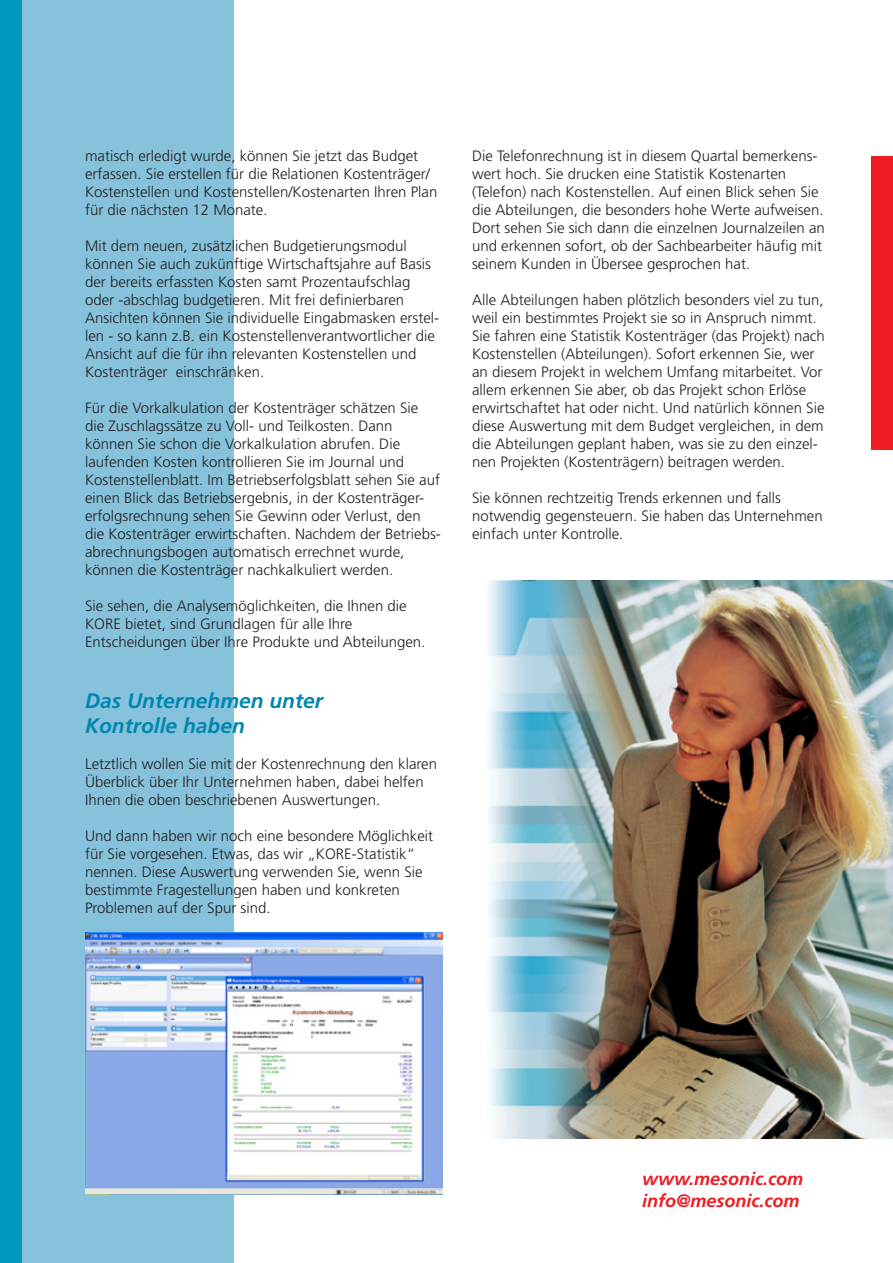
<style>
.page{position:relative;width:893px;height:1263px;background:#fff}
.page>*{position:absolute;margin:0;border:0;box-sizing:border-box;transform-origin:0 0}
.t1{font:italic 700 21px "Frutiger";color:#0086b0}
.t2{font:italic 700 18px "Frutiger";color:#ee1d23}
.t3{font:300 15px/18px "Frutiger";color:#231f20}
</style>
<div class="page">
<div style="left:21px;top:0;width:213px;height:1263px;background:#86c2db"></div>
<div style="left:0;top:0;width:21px;height:1263px;background:#0096bd"></div>
<div style="left:872px;top:156px;width:21px;height:294px;background:#ee1d23"></div>
<img style="left:488px;top:580px;width:405px;height:558px">
<img style="left:85px;top:933px;width:357px;height:261px">
<p class="t3" style="left:85px;top:147px;width:354px">matisch erledigt wurde, können Sie jetzt das Budget erfassen. Sie erstellen für die Relationen Kostenträger/ Kostenstellen und Kostenstellen/Kostenarten Ihren Plan für die nächsten 12 Monate.</p>
<p class="t3" style="left:85px;top:237px;width:356px">Mit dem neuen, zusätzlichen Budgetierungsmodul können Sie auch zukünftige Wirtschaftsjahre auf Basis der bereits erfassten Kosten samt Prozentaufschlag oder -abschlag budgetieren. Mit frei definierbaren Ansichten können Sie individuelle Eingabmasken erstel&shy;len - so kann z.B. ein Kostenstellenverantwortlicher die Ansicht auf die für ihn relevanten Kostenstellen und Kostenträger einschränken.</p>
<p class="t3" style="left:85px;top:399px;width:335px">Für die Vorkalkulation der Kostenträger schätzen Sie</p>
<p class="t3" style="left:85px;top:417px;width:357px">die Zuschlagssätze zu Voll- und Teilkosten. Dann können Sie schon die Vorkalkulation abrufen. Die laufenden Kosten kontrollieren Sie im Journal und Kostenstellenblatt. Im Betriebserfolgsblatt sehen Sie auf einen Blick das Betriebsergebnis, in der Kostenträger&shy;erfolgsrechnung sehen Sie Gewinn oder Verlust, den die Kostenträger erwirtschaften. Nachdem der Betriebs&shy;abrechnungsbogen automatisch errechnet wurde, können die Kostenträger nachkalkuliert werden.</p>
<p class="t3" style="left:85px;top:597px;width:323px">Sie sehen, die Analysemöglichkeiten, die Ihnen die<br>KORE bietet, sind Grundlagen für alle Ihre</p>
<p class="t3" style="left:85px;top:633px;width:342px">Entscheidungen über Ihre Produkte und Abteilungen.</p>
<p class="t1" style="left:85px;top:688px;width:240px">Das Unternehmen unter</p>
<p class="t1" style="left:85px;top:714px;width:161px">Kontrolle haben</p>
<p class="t3" style="left:85px;top:755px;width:353px">Letztlich wollen Sie mit der Kostenrechnung den klaren<br>Überblick über Ihr Unternehmen haben, dabei helfen<br>Ihnen die oben beschriebenen Auswertungen.</p>
<p class="t3" style="left:85px;top:827px;width:350px">Und dann haben wir noch eine besondere Möglichkeit für Sie vorgesehen. Etwas, das wir „KORE-Statistik“ nennen. Diese Auswertung verwenden Sie, wenn Sie bestimmte Fragestellungen haben und konkreten</p>
<p class="t3" style="left:85px;top:899px;width:187px">Problemen auf der Spur sind.</p>
<p class="t3" style="left:472px;top:147px;width:354px">Die Telefonrechnung ist in diesem Quartal bemerkens&shy;wert hoch. Sie drucken eine Statistik Kostenarten (Telefon) nach Kostenstellen. Auf einen Blick sehen Sie die Abteilungen, die besonders hohe Werte aufweisen.<br>Dort sehen Sie sich dann die einzelnen Journalzeilen an und erkennen sofort, ob der Sachbearbeiter häufig mit seinem Kunden in Übersee gesprochen hat.</p>
<p class="t3" style="left:472px;top:291px;width:354px">Alle Abteilungen haben plötzlich besonders viel zu tun, weil ein bestimmtes Projekt sie so in Anspruch nimmt.<br>Sie fahren eine Statistik Kostenträger (das Projekt) nach Kostenstellen (Abteilungen). Sofort erkennen Sie, wer an diesem Projekt in welchem Umfang mitarbeitet. Vor allem erkennen Sie aber, ob das Projekt schon Erlöse erwirtschaftet hat oder nicht. Und natürlich können Sie diese Auswertung mit dem Budget vergleichen, in dem die Abteilungen geplant haben, was sie zu den einzel&shy;nen Projekten (Kostenträgern) beitragen werden.</p>
<p class="t3" style="left:472px;top:489px;width:310px">Sie können rechtzeitig Trends erkennen und falls</p>
<p class="t3" style="left:472px;top:507px;width:352px">notwendig gegensteuern. Sie haben das Unternehmen einfach unter Kontrolle.</p>
<p class="t2" style="left:642px;top:1169px;width:163px">www.mesonic.com</p>
<p class="t2" style="left:642px;top:1190px;width:159px">info@mesonic.com</p>
</div>
